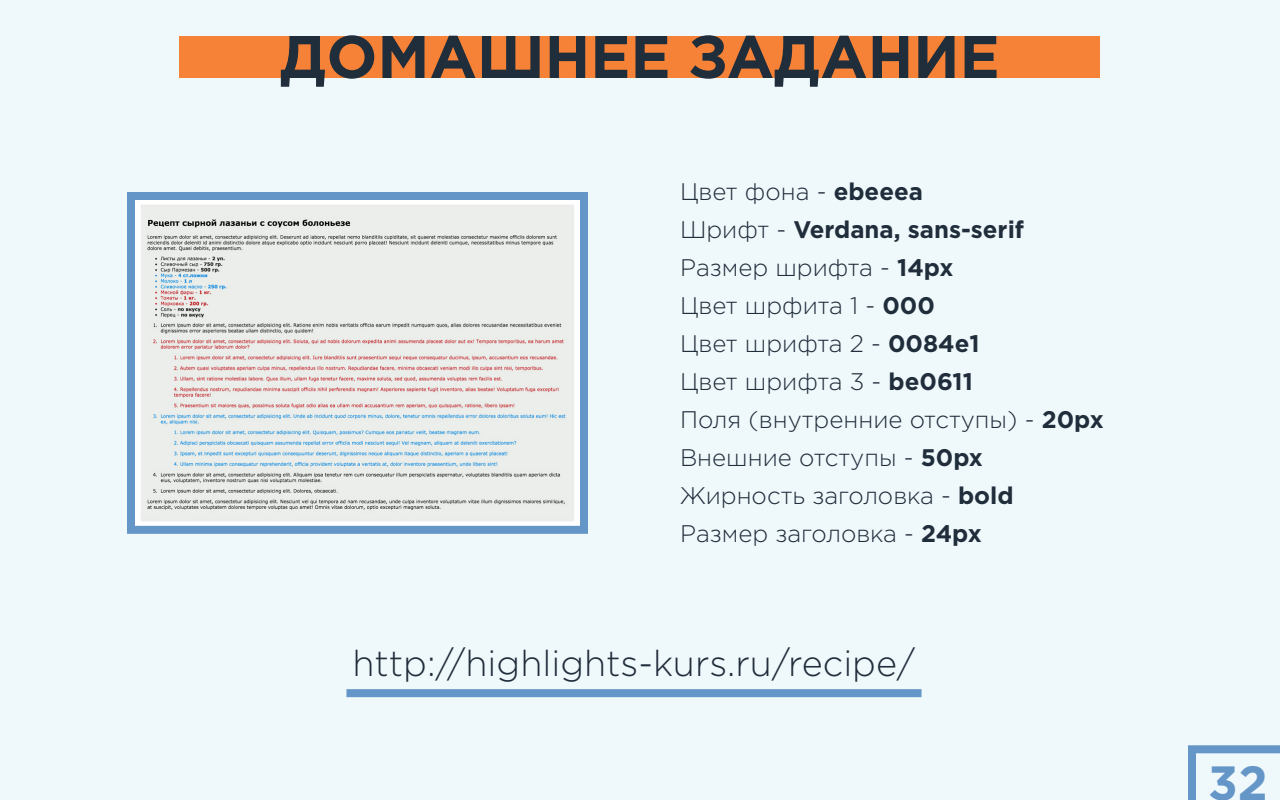
<style>
.page{position:relative;width:1280px;height:800px;background:#eff8fb}
.page>*{position:absolute;margin:0;border:0;box-sizing:border-box;transform-origin:0 0}
.t1{font:700 60px "Gotham Pro";color:#202d3b}
.t2{font:700 48px "Gotham Pro";color:#6596c8}
.t3{font:300 36px "Gotham Pro";color:#202d3b}
.t4{font:300 24px/38px "Gotham Pro";color:#202d3b}
.s1{font-weight:700}
</style>
<div class="page">
<div style="left:180px;top:36px;width:920px;height:42px;background:#f68237"></div>
<div style="left:346px;top:689px;width:576px;height:8px;background:#6596c8"></div>
<img style="left:136px;top:201px;width:443px;height:324px">
<div style="left:127px;top:192px;width:461px;height:342px;border:8px solid #6596c8"></div>
<svg style="left:1188px;top:745px;width:92px;height:55px"></svg>
<h1 class="t1" style="left:280px;top:22px;width:721px">ДОМАШНЕЕ ЗАДАНИЕ</h1>
<p class="t4" style="left:680px;top:173px;width:425px">Цвет фона - <span class="s1">ebeeea<br></span>Шрифт - <span class="s1">Verdana, sans-serif<br></span>Размер шрифта - <span class="s1">14px<br></span>Цвет шрфита 1 - <span class="s1">000<br></span>Цвет шрифта 2 - <span class="s1">0084e1<br></span>Цвет шрифта 3 - <span class="s1">be0611<br></span>Поля (внутренние отступы) - <span class="s1">20px<br></span>Внешние отступы - <span class="s1">50px<br></span>Жирность заголовка - <span class="s1">bold<br></span>Размер заголовка - <span class="s1">24px</span></p>
<h3 class="t3" style="left:352px;top:644px;width:564px">http://highlights-kurs.ru/recipe/</h3>
<h2 class="t2" style="left:1208px;top:755px;width:61px">32</h2>
</div>
